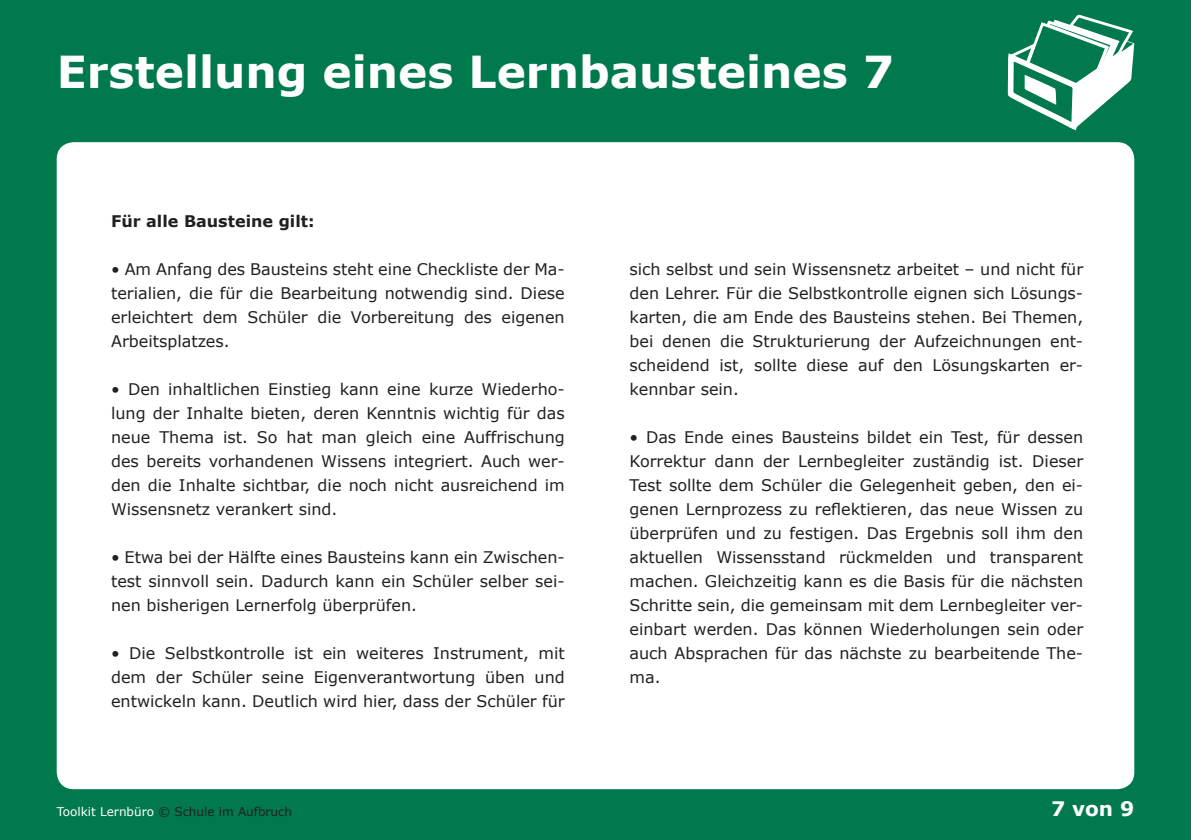
<style>
.page{position:relative;width:1191px;height:840px;background:#fff}
.page>*{position:absolute;margin:0;border:0;box-sizing:border-box;transform-origin:0 0}
.t1{font:700 44px "Verdana";color:#fff}
.t2{font:700 20px "Verdana";color:#fff}
.t3{font:16px/24px "Verdana";color:#231f20;text-align:justify}
.t4{font:700 16px "Verdana";color:#231f20}
.t5{font:12px "Verdana";color:#231f20}
.s1{color:#fff}
</style>
<div class="page">
<div style="left:0;top:0;width:1191px;height:839px;background:#00794d"></div>
<div style="left:57px;top:142px;width:1077px;height:646px;background:#fff;border-radius:17px"></div>
<svg style="left:1003px;top:80px;width:79px;height:710px"></svg>
<svg style="left:1008px;top:14px;width:126px;height:115px"></svg>
<p class="t1" style="left:57px;top:40px;width:839px">Erstellung eines Lernbausteines 7</p>
<p class="t4" style="left:111px;top:209px;width:205px">Für alle Bausteine gilt:</p>
<p class="t3" style="left:111px;top:256px;width:455px">• Am Anfang des Bausteins steht eine Checkliste der Ma&shy;terialien, die für die Bearbeitung notwendig sind. Diese erleichtert dem Schüler die Vorbereitung des eigenen Arbeitsplatzes.</p>
<p class="t3" style="left:111px;top:376px;width:455px">• Den inhaltlichen Einstieg kann eine kurze Wiederho&shy;lung der Inhalte bieten, deren Kenntnis wichtig für das neue Thema ist. So hat man gleich eine Auffrischung des bereits vorhandenen Wissens integriert. Auch wer&shy;den die Inhalte sichtbar, die noch nicht ausreichend im Wissensnetz verankert sind.</p>
<p class="t3" style="left:111px;top:544px;width:455px">• Etwa bei der Hälfte eines Bausteins kann ein Zwischen&shy;test sinnvoll sein. Dadurch kann ein Schüler selber sei&shy;nen bisherigen Lernerfolg überprüfen.</p>
<p class="t3" style="left:111px;top:640px;width:455px">• Die Selbstkontrolle ist ein weiteres Instrument, mit dem der Schüler seine Eigenverantwortung üben und entwickeln kann. Deutlich wird hier, dass der Schüler für</p>
<p class="t5" style="left:57px;top:802px;width:237px"><span class="s1">Toolkit Lernbüro</span> © Schule im Aufbruch</p>
<p class="t3" style="left:629px;top:257px;width:455px">sich selbst und sein Wissensnetz arbeitet – und nicht für den Lehrer. Für die Selbstkontrolle eignen sich Lösungs&shy;karten, die am Ende des Bausteins stehen. Bei Themen, bei denen die Strukturierung der Aufzeichnungen ent&shy;scheidend ist, sollte diese auf den Lösungskarten er&shy;kennbar sein.</p>
<p class="t3" style="left:629px;top:425px;width:455px">• Das Ende eines Bausteins bildet ein Test, für dessen Korrektur dann der Lernbegleiter zuständig ist. Dieser Test sollte dem Schüler die Gelegenheit geben, den ei&shy;genen Lernprozess zu reflektieren, das neue Wissen zu überprüfen und zu festigen. Das Ergebnis soll ihm den aktuellen Wissensstand rückmelden und transparent machen. Gleichzeitig kann es die Basis für die nächsten Schritte sein, die gemeinsam mit dem Lernbegleiter ver&shy;einbart werden. Das können Wiederholungen sein oder auch Absprachen für das nächste zu bearbeitende The&shy;ma.</p>
<p class="t2" style="left:1051px;top:793px;width:85px">7 von 9</p>
</div>
